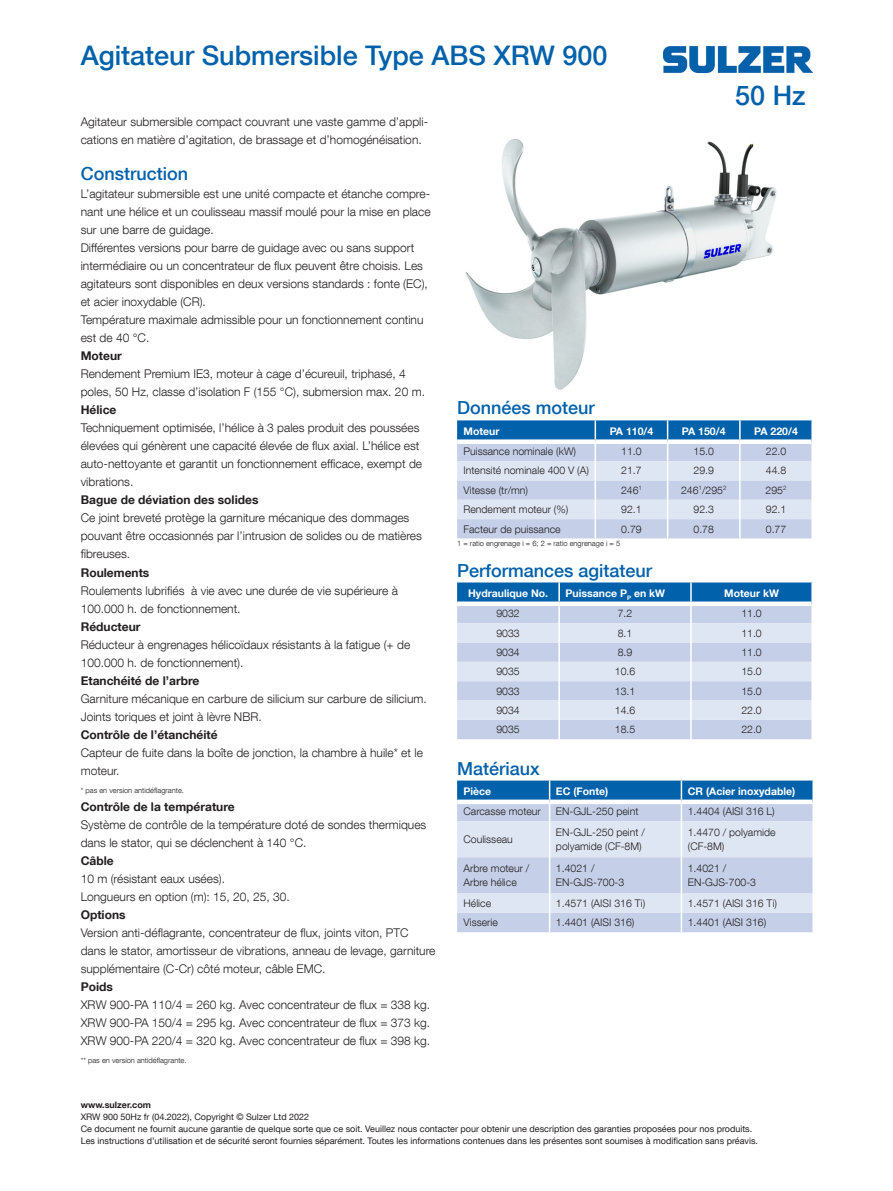
<style>
.page{position:relative;width:893px;height:1191px;background:#fff}
.page>*{position:absolute;margin:0;border:0;box-sizing:border-box;transform-origin:0 0}
.t1{font:500 27px "Helvetica Neue LT Com";color:#0161aa}
.Subtitle{font:500 18px "Helvetica Neue LT Com";color:#0161aa}
.Body_text{font:300 12px/18px "Helvetica Neue LT Com";color:#231f20}
.Table_text{font:300 10.5px/13.5px "Helvetica Neue LT Com";color:#231f20}
.Table_column_title{font:700 10.5px "Helvetica Neue LT Com";color:#fff}
.Disclaimer__black{font:9px/12px "Helvetica Neue LT Com";color:#231f20}
.Disclaimer__black-2{font:700 9px "Helvetica Neue LT Com";color:#231f20}
.Body_text-2{font:300 7.5px "Helvetica Neue LT Com";color:#231f20}
.Footnote{font:300 7.5px "Helvetica Neue LT Com";color:#231f20}
.s1{font-weight:700}
</style>
<div class="page">
<img style="left:465px;top:138px;width:312px;height:252px">
<img style="left:663px;top:46px;width:149px;height:26px">
<svg style="left:457px;top:420px;width:356px;height:118px;background:#b2c8e3"></svg>
<svg style="left:457px;top:582px;width:356px;height:157px;background:#b9cce5"></svg>
<hr style="left:558px;top:700px;width:2px;height:20px;background:#fff">
<hr style="left:690px;top:700px;width:2px;height:20px;background:#fff">
<hr style="left:811px;top:700px;width:2px;height:20px;background:#fff">
<svg style="left:457px;top:780px;width:357px;height:152px;background:#b8cce5"></svg>
<hr style="left:812px;top:893px;width:2px;height:20px;background:#fff">
<p class="t1" style="left:81px;top:39px;width:528px">Agitateur Submersible Type ABS XRW 900</p>
<p class="t1" style="left:735px;top:80px;width:72px">50 Hz</p>
<p class="Body_text" style="left:81px;top:113px;width:349px">Agitateur submersible compact couvrant une vaste gamme d’appli&shy;cations en matière d’agitation, de brassage et d’homogénéisation.</p>
<p class="Subtitle" style="left:81px;top:163px;width:109px">Construction</p>
<p class="Body_text" style="left:81px;top:185px;width:351px;text-align:justify">L’agitateur submersible est une unité compacte et étanche compre&shy;nant une hélice et un coulisseau massif moulé pour la mise en place sur une barre de guidage.</p>
<p class="Body_text" style="left:81px;top:239px;width:349px">Différentes versions pour barre de guidage avec ou sans support intermédiaire ou un concentrateur de flux peuvent être choisis. Les agitateurs sont disponibles en deux versions standards : fonte (EC), et acier inoxydable (CR).</p>
<p class="Body_text" style="left:81px;top:311px;width:344px">Température maximale admissible pour un fonctionnement continu est de 40 °C.</p>
<p class="Body_text" style="left:81px;top:347px;width:346px"><span class="s1">Moteur<br></span>Rendement Premium IE3, moteur à cage d’écureuil, triphasé, 4 poles, 50 Hz, classe d’isolation F (155 °C), submersion max. 20 m.</p>
<p class="Body_text" style="left:81px;top:401px;width:343px"><span class="s1">Hélice<br></span>Techniquement optimisée, l’hélice à 3 pales produit des poussées élevées qui génèrent une capacité élevée de flux axial. L’hélice est auto-nettoyante et garantit un fonctionnement efficace, exempt de vibrations.</p>
<p class="Body_text" style="left:81px;top:491px;width:343px"><span class="s1">Bague de déviation des solides<br></span>Ce joint breveté protège la garniture mécanique des dommages pouvant être occasionnés par l’intrusion de solides ou de matières fibreuses.</p>
<p class="Body_text" style="left:81px;top:563px;width:319px"><span class="s1">Roulements<br></span>Roulements lubrifiés à vie avec une durée de vie supérieure à<br>100.000 h. de fonctionnement.</p>
<p class="Body_text" style="left:81px;top:617px;width:331px"><span class="s1">Réducteur<br></span>Réducteur à engrenages hélicoïdaux résistants à la fatigue (+ de<br>100.000 h. de fonctionnement).</p>
<p class="Body_text" style="left:81px;top:671px;width:348px"><span class="s1">Etanchéité de l’arbre<br></span>Garniture mécanique en carbure de silicium sur carbure de silicium.</p>
<p class="Body_text" style="left:81px;top:707px;width:182px">Joints toriques et joint à lèvre NBR.</p>
<p class="Body_text" style="left:81px;top:725px;width:344px"><span class="s1">Contrôle de l’étanchéité<br></span>Capteur de fuite dans la boîte de jonction, la chambre à huile* et le moteur.</p>
<p class="Body_text-2" style="left:81px;top:785px;width:105px">* pas en version antidéflagrante.</p>
<p class="Body_text" style="left:81px;top:797px;width:347px"><span class="s1">Contrôle de la température<br></span>Système de contrôle de la température doté de sondes thermiques dans le stator, qui se déclenchent à 140 °C.</p>
<p class="Body_text" style="left:81px;top:851px;width:146px"><span class="s1">Câble<br></span>10 m (résistant eaux usées).</p>
<p class="Body_text" style="left:81px;top:887px;width:211px">Longueurs en option (m): 15, 20, 25, 30.</p>
<p class="Body_text" style="left:81px;top:905px;width:356px"><span class="s1">Options<br></span>Version anti-déflagrante, concentrateur de flux, joints viton, PTC dans le stator, amortisseur de vibrations, anneau de levage, garniture supplémentaire (C-Cr) côté moteur, câble EMC.</p>
<p class="Body_text" style="left:81px;top:977px;width:351px"><span class="s1">Poids<br></span>XRW 900-PA 110/4 = 260 kg. Avec concentrateur de flux = 338 kg.<br>XRW 900-PA 150/4 = 295 kg. Avec concentrateur de flux = 373 kg.<br>XRW 900-PA 220/4 = 320 kg. Avec concentrateur de flux = 398 kg.</p>
<p class="Body_text-2" style="left:81px;top:1055px;width:107px">** pas en version antidéflagrante.</p>
<p class="Disclaimer__black-2" style="left:81px;top:1099px;width:72px">www.sulzer.com</p>
<p class="Disclaimer__black" style="left:81px;top:1110px;width:230px">XRW 900 50Hz fr (04.2022), Copyright © Sulzer Ltd 2022</p>
<p class="Disclaimer__black" style="left:81px;top:1122px;width:679px">Ce document ne fournit aucune garantie de quelque sorte que ce soit. Veuillez nous contacter pour obtenir une description des garanties proposées pour nos produits.<br>Les instructions d’utilisation et de sécurité seront fournies séparément. Toutes les informations contenues dans les présentes sont soumises à modification sans préavis.</p>
<p class="Subtitle" style="left:457px;top:397px;width:139px">Données moteur</p>
<p class="Table_column_title" style="left:463px;top:424px;width:37px">Moteur</p>
<p class="Table_column_title" style="left:610px;top:424px;width:45px">PA 110/4</p>
<p class="Table_column_title" style="left:682px;top:424px;width:45px">PA 150/4</p>
<p class="Table_column_title" style="left:754px;top:424px;width:45px">PA 220/4</p>
<p class="Table_text" style="left:463px;top:444px;width:114px">Puissance nominale (kW)</p>
<p class="Table_text" style="left:621px;top:444px;width:22px">11.0</p>
<p class="Table_text" style="left:693px;top:444px;width:22px">15.0</p>
<p class="Table_text" style="left:766px;top:444px;width:22px">22.0</p>
<p class="Table_text" style="left:463px;top:464px;width:127px">Intensité nominale 400 V (A)</p>
<p class="Table_text" style="left:621px;top:464px;width:22px">21.7</p>
<p class="Table_text" style="left:693px;top:464px;width:22px">29.9</p>
<p class="Table_text" style="left:766px;top:464px;width:22px">44.8</p>
<p class="Table_text" style="left:463px;top:483px;width:66px">Vitesse (tr/mn)</p>
<p class="Table_text" style="left:621px;top:483px;width:22px">246<sup>1</sup></p>
<p class="Table_text" style="left:681px;top:483px;width:47px">246<sup>1</sup>/295<sup>2</sup></p>
<p class="Table_text" style="left:766px;top:483px;width:22px">295<sup>2</sup></p>
<p class="Table_text" style="left:463px;top:502px;width:106px">Rendement moteur (%)</p>
<p class="Table_text" style="left:621px;top:502px;width:22px">92.1</p>
<p class="Table_text" style="left:693px;top:502px;width:22px">92.3</p>
<p class="Table_text" style="left:766px;top:502px;width:22px">92.1</p>
<p class="Table_text" style="left:463px;top:522px;width:99px">Facteur de puissance</p>
<p class="Table_text" style="left:621px;top:522px;width:22px">0.79</p>
<p class="Table_text" style="left:693px;top:522px;width:22px">0.78</p>
<p class="Table_text" style="left:766px;top:522px;width:22px">0.77</p>
<p class="Footnote" style="left:457px;top:539px;width:165px">1 = ratio engrenage i = 6; 2 = ratio engrenage i = 5</p>
<p class="Subtitle" style="left:457px;top:559px;width:197px">Performances agitateur</p>
<p class="Table_column_title" style="left:468px;top:586px;width:82px">Hydraulique No.</p>
<p class="Table_column_title" style="left:566px;top:586px;width:101px">Puissance P<sub>P</sub> en kW</p>
<p class="Table_column_title" style="left:724px;top:586px;width:56px">Moteur kW</p>
<p class="Table_text" style="left:496px;top:606px;width:25px">9032</p>
<p class="Table_text" style="left:618px;top:606px;width:16px">7.2</p>
<p class="Table_text" style="left:741px;top:606px;width:22px">11.0</p>
<p class="Table_text" style="left:496px;top:626px;width:25px">9033</p>
<p class="Table_text" style="left:618px;top:626px;width:16px">8.1</p>
<p class="Table_text" style="left:741px;top:626px;width:22px">11.0</p>
<p class="Table_text" style="left:496px;top:645px;width:25px">9034</p>
<p class="Table_text" style="left:618px;top:645px;width:16px">8.9</p>
<p class="Table_text" style="left:741px;top:645px;width:22px">11.0</p>
<p class="Table_text" style="left:496px;top:664px;width:25px">9035</p>
<p class="Table_text" style="left:615px;top:664px;width:22px">10.6</p>
<p class="Table_text" style="left:741px;top:664px;width:22px">15.0</p>
<p class="Table_text" style="left:496px;top:684px;width:25px">9033</p>
<p class="Table_text" style="left:615px;top:684px;width:22px">13.1</p>
<p class="Table_text" style="left:741px;top:684px;width:22px">15.0</p>
<p class="Table_text" style="left:496px;top:703px;width:25px">9034</p>
<p class="Table_text" style="left:615px;top:703px;width:22px">14.6</p>
<p class="Table_text" style="left:741px;top:703px;width:22px">22.0</p>
<p class="Table_text" style="left:496px;top:722px;width:25px">9035</p>
<p class="Table_text" style="left:615px;top:722px;width:22px">18.5</p>
<p class="Table_text" style="left:741px;top:722px;width:22px">22.0</p>
<p class="Subtitle" style="left:457px;top:757px;width:84px">Matériaux</p>
<p class="Table_column_title" style="left:463px;top:784px;width:29px">Pièce</p>
<p class="Table_column_title" style="left:556px;top:784px;width:54px">EC (Fonte)</p>
<p class="Table_column_title" style="left:688px;top:784px;width:109px">CR (Acier inoxydable)</p>
<p class="Table_text" style="left:463px;top:804px;width:79px">Carcasse moteur</p>
<p class="Table_text" style="left:556px;top:804px;width:84px">EN-GJL-250 peint</p>
<p class="Table_text" style="left:688px;top:804px;width:88px">1.4404 (AISI 316 L)</p>
<p class="Table_text" style="left:463px;top:832px;width:51px">Coulisseau</p>
<p class="Table_text" style="left:556px;top:825px;width:91px">EN-GJL-250 peint / polyamide (CF-8M)</p>
<p class="Table_text" style="left:688px;top:825px;width:89px">1.4470 / polyamide (CF-8M)</p>
<p class="Table_text" style="left:463px;top:861px;width:67px">Arbre moteur /<br>Arbre hélice</p>
<p class="Table_text" style="left:556px;top:861px;width:70px">1.4021 /<br>EN-GJS-700-3</p>
<p class="Table_text" style="left:688px;top:861px;width:70px">1.4021 /<br>EN-GJS-700-3</p>
<p class="Table_text" style="left:463px;top:896px;width:29px">Hélice</p>
<p class="Table_text" style="left:556px;top:896px;width:91px">1.4571 (AISI 316 Ti)</p>
<p class="Table_text" style="left:688px;top:896px;width:91px">1.4571 (AISI 316 Ti)</p>
<p class="Table_text" style="left:463px;top:915px;width:36px">Visserie</p>
<p class="Table_text" style="left:556px;top:915px;width:80px">1.4401 (AISI 316)</p>
<p class="Table_text" style="left:688px;top:915px;width:80px">1.4401 (AISI 316)</p>
</div>
